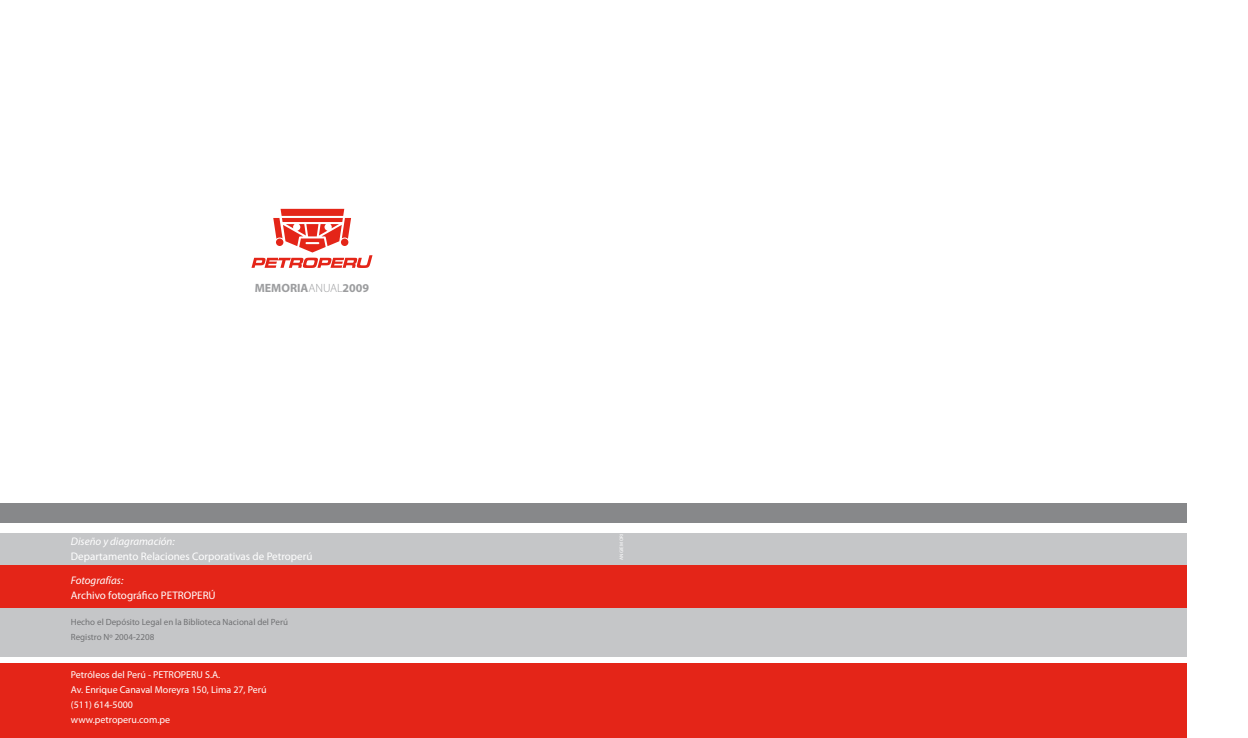
<style>
.page{position:relative;width:1248px;height:738px;background:#fff}
.page>*{position:absolute;margin:0;border:0;box-sizing:border-box;transform-origin:0 0}
.t1{font:700 12px "Myriad Pro";color:#9c9d9f}
.t2{font:11px "Myriad Pro";color:#fff}
.t3{font:italic 11px "Myriad Pro";color:#fff}
.t4{font:10px/15px "Myriad Pro";color:#fff}
.t5{font:9px/15px "Myriad Pro";color:#707173}
.t6{font:5px "Myriad Pro";color:#fff}
.s1{font-weight:300}
</style>
<div class="page">
<hr style="left:0;top:655px;width:1187px;height:2px;background:#c5c6c8">
<div style="left:0;top:663px;width:1247px;height:74px;background:#e42518"></div>
<div style="left:0;top:607px;width:1247px;height:48px;background:#c5c6c8"></div>
<div style="left:0;top:561px;width:1247px;height:46px;background:#e42518"></div>
<div style="left:0;top:533px;width:1247px;height:31px;background:#c5c6c8"></div>
<div style="left:0;top:503px;width:1247px;height:19px;background:#87888a"></div>
<svg style="left:251px;top:209px;width:121px;height:59px"></svg>
<div style="left:1187px;top:396px;width:60px;height:341px;background:#fff"></div>
<p class="t1" style="left:255px;top:280px;width:116px">MEMORIA<span class="s1">ANUAL</span>2009</p>
<p class="t3" style="left:71px;top:534px;width:105px">Diseño y diagramación:</p>
<p class="t2" style="left:71px;top:549px;width:243px">Departamento Relaciones Corporativas de Petroperú</p>
<p class="t3" style="left:71px;top:572px;width:54px">Fotografías:</p>
<p class="t2" style="left:71px;top:587px;width:146px">Archivo fotográfico PETROPERÚ</p>
<p class="t5" style="left:71px;top:614px;width:218px">Hecho el Depósito Legal en la Biblioteca Nacional del Perú<br>Registro Nº 2004-2208</p>
<p class="t4" style="left:71px;top:666px;width:197px">Petróleos del Perú - PETROPERU S.A.<br>Av. Enrique Canaval Moreyra 150, Lima 27, Perú (511) 614-5000<br>www.petroperu.com.pe</p>
<p class="t6" style="left:618px;top:559px;width:27px;rotate:-90deg">ANGIE MORI</p>
</div>
